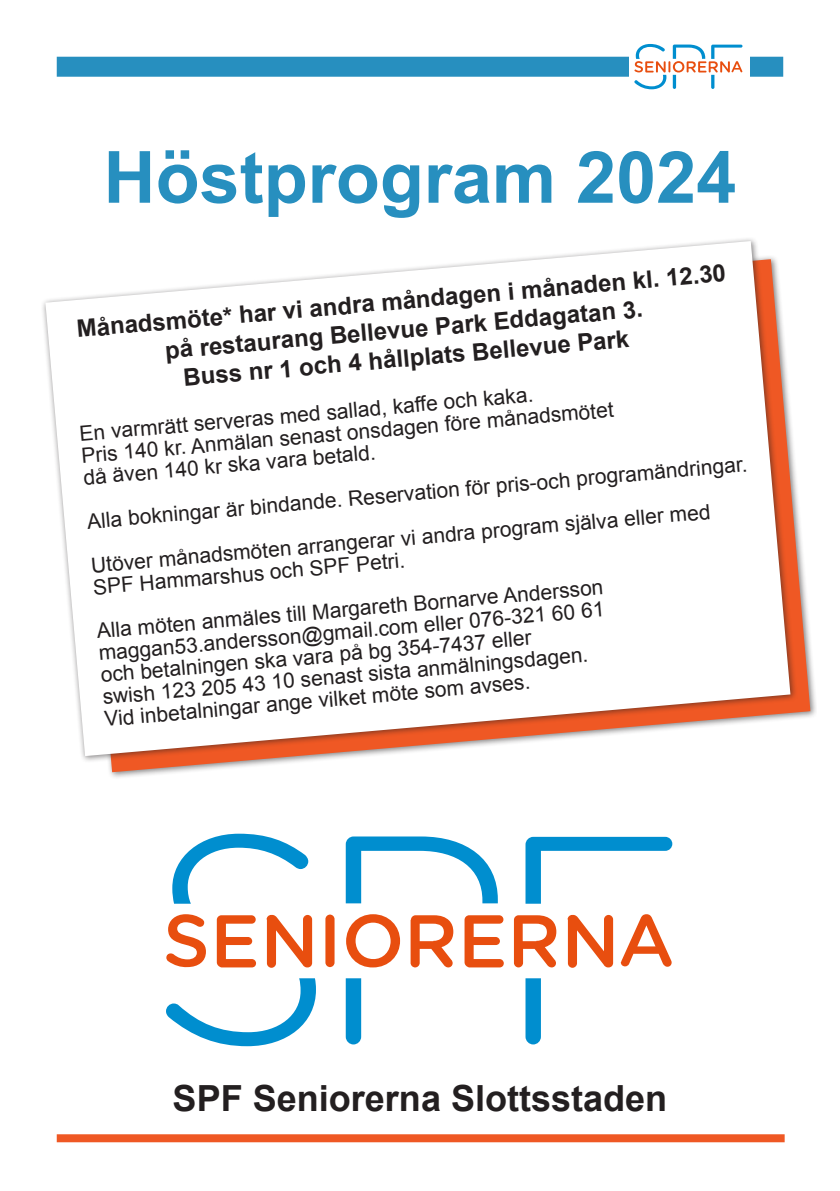
<style>
.page{position:relative;width:840px;height:1191px;background:#fff}
.page>*{position:absolute;margin:0;border:0;box-sizing:border-box;transform-origin:0 0}
.t1{font:700 72px "Arial";color:#278fbf}
.t2{font:700 36px "Arial";color:#231f20}
.t3{font:700 24px/28.8px "Arial";color:#231f20;text-align:center}
.t4{font:21px/22px "Arial";color:#231f20}
</style>
<div class="page">
<div style="left:68px;top:255px;width:748px;height:524px;background:#231f20;opacity:.55"></div>
<svg style="left:72px;top:259px;width:738px;height:513px"></svg>
<div style="left:41px;top:237px;width:756px;height:526px;background:#231f20;opacity:.55"></div>
<svg style="left:45px;top:241px;width:745px;height:515px"></svg>
<svg style="left:166px;top:978px;width:150px;height:68px"></svg>
<svg style="left:172px;top:833px;width:136px;height:70px"></svg>
<svg style="left:345px;top:978px;width:16px;height:66px"></svg>
<svg style="left:345px;top:836px;width:152px;height:67px"></svg>
<svg style="left:525px;top:978px;width:15px;height:66px"></svg>
<svg style="left:525px;top:837px;width:147px;height:66px"></svg>
<svg style="left:166px;top:914px;width:40px;height:53px"></svg>
<svg style="left:217px;top:915px;width:39px;height:52px"></svg>
<svg style="left:266px;top:915px;width:46px;height:52px"></svg>
<div style="left:325px;top:914px;width:9px;height:53px;background:#e84e0f;border-radius:5px"></div>
<svg style="left:346px;top:914px;width:54px;height:53px"></svg>
<svg style="left:410px;top:915px;width:43px;height:52px"></svg>
<svg style="left:464px;top:915px;width:39px;height:52px"></svg>
<svg style="left:513px;top:915px;width:43px;height:52px"></svg>
<svg style="left:567px;top:915px;width:45px;height:52px"></svg>
<svg style="left:620px;top:914px;width:51px;height:52px"></svg>
<div style="left:57px;top:57px;width:725px;height:20px;background:#278fbf"></div>
<div style="left:57px;top:1134px;width:727px;height:8px;background:#ef5824"></div>
<div style="left:628px;top:44px;width:120px;height:45px;background:#fff"></div>
<svg style="left:634px;top:44px;width:108px;height:45px"></svg>
<p class="t1" style="left:103px;top:130px;width:634px">Höstprogram 2024</p>
<p class="t3" style="left:75px;top:315px;width:652px;rotate:-5deg">Månadsmöte* har vi andra måndagen i månaden kl. 12.30 på restaurang Bellevue Park Eddagatan 3.</p>
<p class="t3" style="left:182px;top:364px;width:448px;rotate:-5deg">Buss nr 1 och 4 hållplats Bellevue Park</p>
<p class="t4" style="left:79px;top:423px;width:456px;rotate:-5deg">En varmrätt serveras med sallad, kaffe och kaka.</p>
<p class="t4" style="left:81px;top:445px;width:535px;rotate:-5deg">Pris 140 kr. Anmälan senast onsdagen före månadsmötet</p>
<p class="t4" style="left:82px;top:467px;width:294px;rotate:-5deg">då även 140 kr ska vara betald.</p>
<p class="t4" style="left:86px;top:511px;width:663px;rotate:-5deg">Alla bokningar är bindande. Reservation för pris-och programändringar.</p>
<p class="t4" style="left:90px;top:554px;width:622px;rotate:-5deg">Utöver månadsmöten arrangerar vi andra program själva eller med<br>SPF Hammarshus och SPF Petri.</p>
<p class="t4" style="left:96px;top:620px;width:509px;rotate:-5deg">Alla möten anmäles till Margareth Bornarve Andersson</p>
<p class="t4" style="left:98px;top:642px;width:508px;rotate:-5deg">maggan53.andersson@gmail.com eller 076-321 60 61</p>
<p class="t4" style="left:100px;top:664px;width:433px;rotate:-5deg">och betalningen ska vara på bg 354-7437 eller</p>
<p class="t4" style="left:102px;top:686px;width:488px;rotate:-5deg">swish 123 205 43 10 senast sista anmälningsdagen.</p>
<p class="t4" style="left:104px;top:708px;width:428px;rotate:-5deg">Vid inbetalningar ange vilket möte som avses.</p>
<p class="t2" style="left:172px;top:1074px;width:496px">SPF Seniorerna Slottsstaden</p>
</div>
